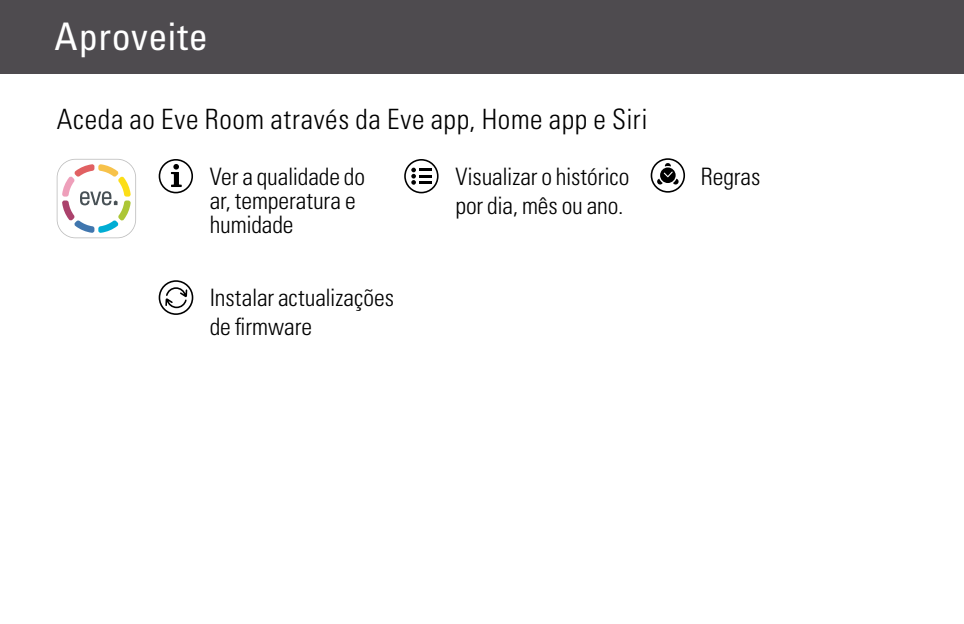
<style>
.page{position:relative;width:964px;height:624px;background:#fff}
.page>*{position:absolute;margin:0;border:0;box-sizing:border-box;transform-origin:0 0}
.t1{font:condensed 38px "Univers LT Std";letter-spacing:.015em;color:#fff}
.t2{font:300 condensed 28px "Univers LT Std";letter-spacing:.025em;color:#000}
.t3{font:300 condensed 24px/24px "Univers LT Std";letter-spacing:-.005em;color:#000}
</style>
<div class="page">
<div style="left:0;top:0;width:964px;height:74px;background:#4e4b4f"></div>
<svg style="left:57px;top:159px;width:79px;height:79px"></svg>
<div style="left:159px;top:280px;width:34px;height:35px;border:2px solid #000;border-radius:50%"></div>
<svg style="left:164px;top:280px;width:24px;height:29px"></svg>
<div style="left:404px;top:159px;width:34px;height:34px;border:2px solid #000;border-radius:50%"></div>
<svg style="left:411px;top:168px;width:20px;height:17px"></svg>
<svg style="left:171px;top:164px;width:11px;height:23px"></svg>
<div style="left:159px;top:159px;width:34px;height:34px;border:2px solid #000;border-radius:50%"></div>
<div style="left:651px;top:158px;width:34px;height:35px;border:2px solid #000;border-radius:50%"></div>
<svg style="left:657px;top:163px;width:22px;height:22px"></svg>
<h1 class="t1" style="left:54px;top:13px;width:155px">Aproveite</h1>
<p class="t2" style="left:57px;top:102px;width:592px">Aceda ao Eve Room através da Eve app, Home app e Siri</p>
<p class="t3" style="left:210px;top:165px;width:157px">Ver a qualidade do ar, temperatura e humidade</p>
<p class="t3" style="left:455px;top:162px;width:175px;line-height:28.8px">Visualizar o histórico por dia, mês ou ano.</p>
<p class="t3" style="left:701px;top:165px;width:61px">Regras</p>
<p class="t3" style="left:210px;top:283px;width:186px;line-height:28.8px">Instalar actualizações de firmware</p>
</div>
